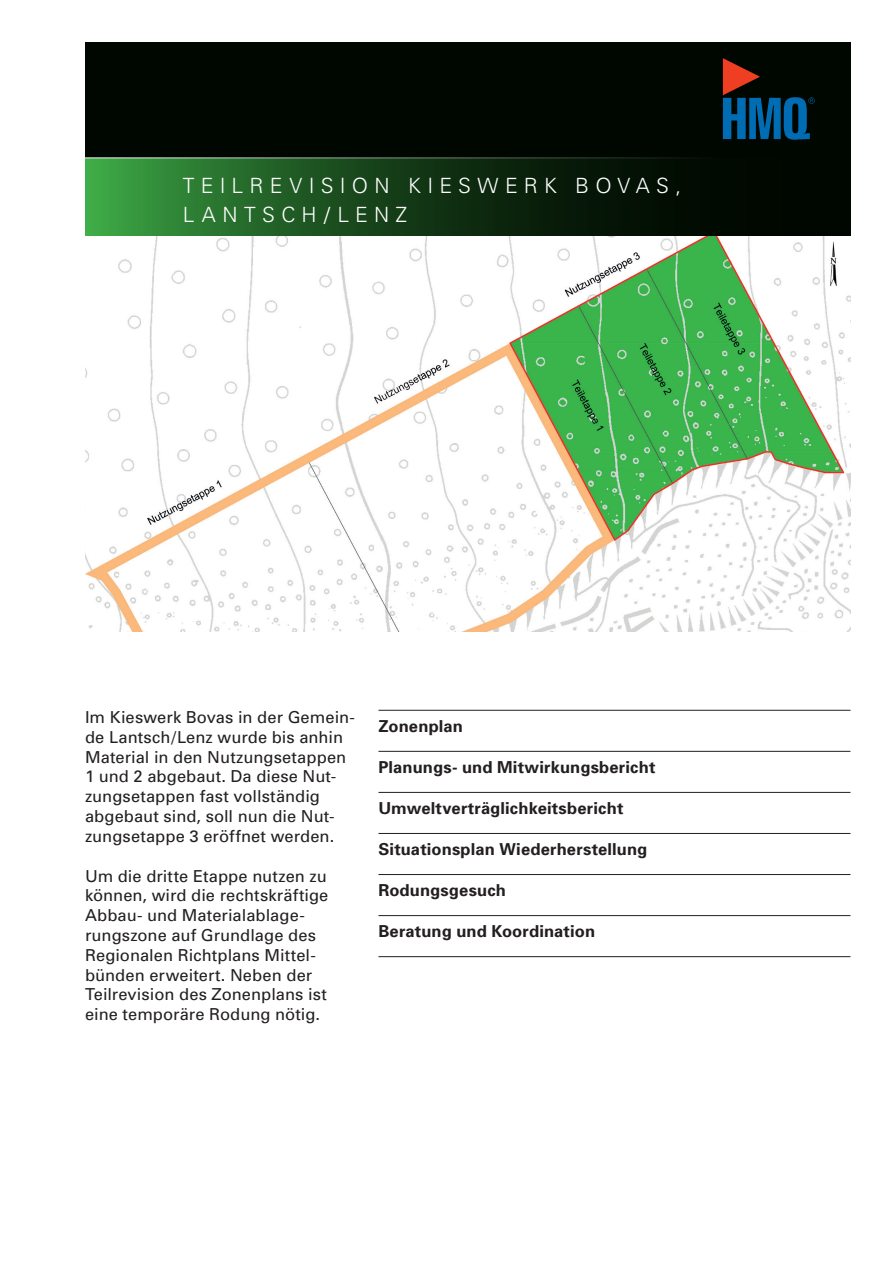
<style>
.page{position:relative;width:893px;height:1263px;background:#fff}
.page>*{position:absolute;margin:0;border:0;box-sizing:border-box;transform-origin:0 0}
.t1{font:300 21px/28.5px "Univers";letter-spacing:.3em;color:#fff}
.t2{font:16.5px/19.8px "Univers";letter-spacing:.005em;color:#231f20}
.t3{font:700 16.5px "Univers";letter-spacing:.01em;color:#231f20}
</style>
<div class="page">
<div style="left:85px;top:43px;width:765px;height:194px;background:#000700"></div>
<svg style="left:723px;top:58px;width:92px;height:82px"></svg>
<svg style="left:85px;top:158px;width:765px;height:79px"></svg>
<img style="left:85px;top:237px;width:765px;height:394px">
<hr style="left:378px;top:710px;width:472px;height:1px;background:#231f20">
<hr style="left:378px;top:751px;width:472px;height:1px;background:#231f20">
<hr style="left:378px;top:792px;width:472px;height:1px;background:#231f20">
<hr style="left:378px;top:833px;width:472px;height:1px;background:#231f20">
<hr style="left:378px;top:874px;width:472px;height:1px;background:#231f20">
<hr style="left:378px;top:915px;width:472px;height:1px;background:#231f20">
<hr style="left:378px;top:956px;width:472px;height:1px;background:#231f20">
<hr style="left:85px;top:157px;width:638px;height:1px;background:#fff">
<p class="t1" style="left:183px;top:171px;width:500px">TEILREVISION KIESWERK BOVAS,<br>LANTSCH/LENZ</p>
<p class="t2" style="left:85px;top:707px;width:272px">Im Kieswerk Bovas in der Gemein&shy;de Lantsch/Lenz wurde bis anhin<br>Material in den Nutzungsetappen<br>1 und 2 abgebaut. Da diese Nut&shy;zungsetappen fast vollständig abgebaut sind, soll nun die Nut&shy;zungsetappe 3 eröffnet werden.</p>
<p class="t2" style="left:85px;top:866px;width:245px">Um die dritte Etappe nutzen zu können, wird die rechtskräftige<br>Abbau- und Materialablage&shy;rungszone auf Grundlage des<br>Regionalen Richtplans Mittel&shy;bünden erweitert. Neben der<br>Teilrevision des Zonenplans ist eine temporäre Rodung nötig.</p>
<p class="t3" style="left:378px;top:716px;width:86px">Zonenplan</p>
<p class="t3" style="left:378px;top:757px;width:278px">Planungs- und Mitwirkungsbericht</p>
<p class="t3" style="left:378px;top:798px;width:246px">Umweltverträglichkeitsbericht</p>
<p class="t3" style="left:378px;top:839px;width:270px">Situationsplan Wiederherstellung</p>
<p class="t3" style="left:378px;top:880px;width:129px">Rodungsgesuch</p>
<p class="t3" style="left:378px;top:921px;width:218px">Beratung und Koordination</p>
</div>
